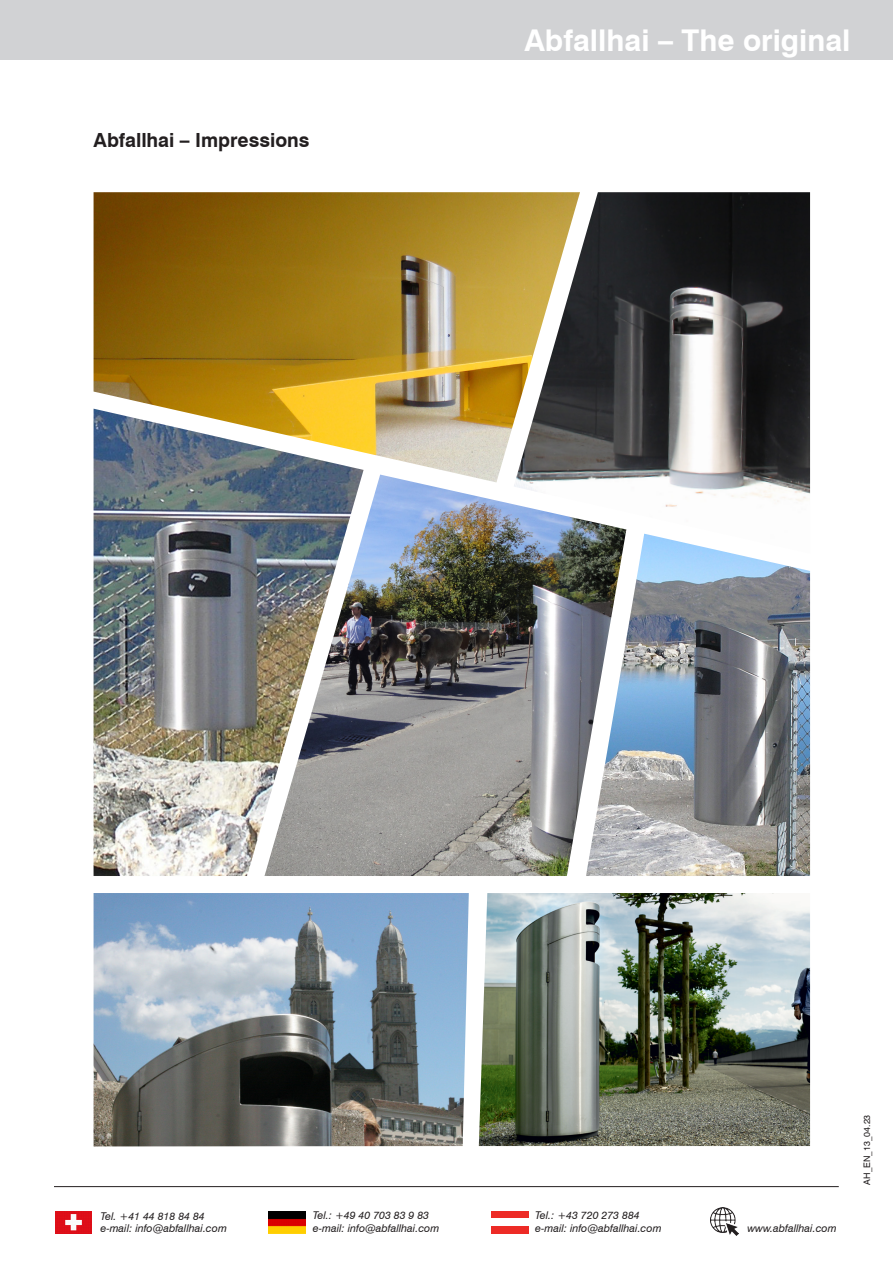
<style>
.page{position:relative;width:893px;height:1263px;background:#fff}
.page>*{position:absolute;margin:0;border:0;box-sizing:border-box;transform-origin:0 0}
.t1{font:700 30px "Swiss 721 BT";color:#fff}
.Lead{font:700 19.5px "Swiss 721 BT";color:#231f20}
.t2{font:italic 10.65px "Swiss 721 BT";color:#231f20}
.t3{font:9px "Swiss 721 BT";color:#231f20}
</style>
<div class="page">
<div style="left:0;top:0;width:893px;height:60px;background:#d1d2d4"></div>
<hr style="left:54px;top:1186px;width:785px;height:1px;background:#231f20">
<img style="left:55px;top:1211px;width:37px;height:22px">
<img style="left:269px;top:1211px;width:36px;height:22px">
<img style="left:710px;top:1207px;width:29px;height:28px">
<div style="left:491px;top:1211px;width:38px;height:7px;background:#ed2b26"></div>
<div style="left:491px;top:1226px;width:38px;height:7px;background:#ed2b26"></div>
<img style="left:580px;top:192px;width:230px;height:342px">
<img style="left:94px;top:192px;width:486px;height:283px">
<img style="left:364px;top:475px;width:262px;height:401px">
<img style="left:586px;top:534px;width:224px;height:342px">
<img style="left:94px;top:409px;width:270px;height:467px">
<img style="left:94px;top:893px;width:375px;height:253px">
<img style="left:479px;top:893px;width:331px;height:253px">
<p class="Lead" style="left:94px;top:128px;width:217px">Abfallhai – Impressions</p>
<p class="t1" style="left:524px;top:22px;width:328px">Abfallhai – The original</p>
<p class="t2" style="left:100px;top:1209px;width:106px">Tel. +41 44 818 84 84</p>
<p class="t2" style="left:100px;top:1222px;width:128px">e-mail: info@abfallhai.com</p>
<p class="t2" style="left:535px;top:1209px;width:106px">Tel.: +43 720 273 884</p>
<p class="t2" style="left:535px;top:1221px;width:128px">e-mail: info@abfallhai.com</p>
<p class="t2" style="left:313px;top:1209px;width:118px">Tel.: +49 40 703 83 9 83</p>
<p class="t2" style="left:313px;top:1222px;width:128px">e-mail: info@abfallhai.com</p>
<p class="t2" style="left:747px;top:1221px;width:91px">www.abfallhai.com</p>
<p class="t3" style="left:861px;top:1185px;width:72px;rotate:-90deg">AH_EN_13_04.23</p>
</div>
